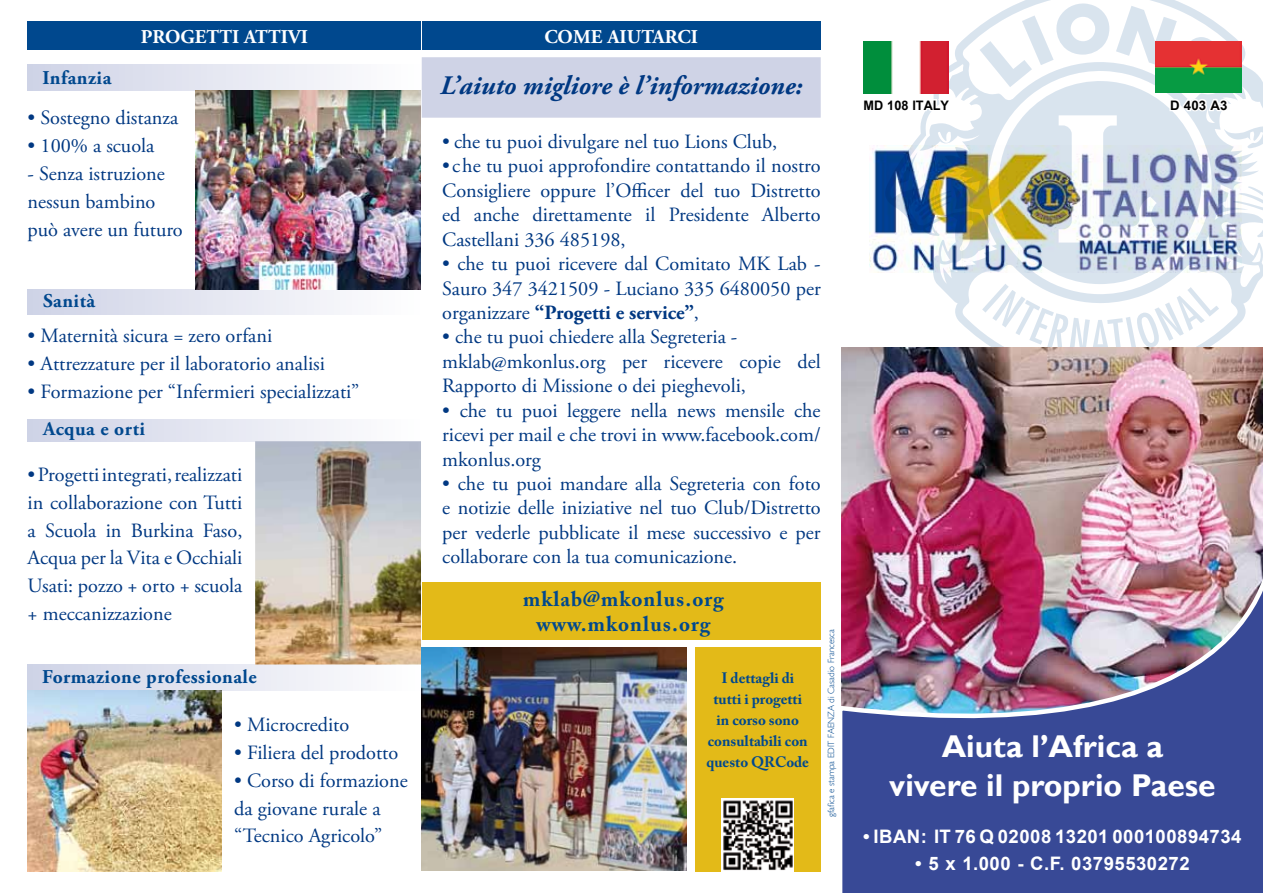
<style>
.page{position:relative;width:1263px;height:893px;background:#fff}
.page>*{position:absolute;margin:0;border:0;box-sizing:border-box;transform-origin:0 0}
.t1{font:700 31.5px/39px "Gill Sans";color:#fff;text-align:center}
.t2{font:italic 700 26.7px "Adobe Garamond Pro";color:#003882}
.t3{font:700 21px/25.2px "Adobe Caslon Pro";letter-spacing:.05em;color:#00488e;text-align:center}
.t4{font:20.25px/24.5px "Adobe Garamond Pro";color:#003882;text-align:justify}
.t5{font:700 19.5px "Adobe Garamond Pro";letter-spacing:.025em;color:#00488e}
.t6{font:700 19.5px "Adobe Garamond Pro";letter-spacing:.005em;color:#fff}
.t7{font:700 18.6px "Arial";letter-spacing:.025em;color:#fff}
.t8{font:700 15px/21px "Adobe Caslon Pro";color:#00488e;text-align:center}
.t9{font:700 13.05px "Arial";color:#000}
.t10{font:300 9px "Gill Sans";color:#00488e}
.s1{font-weight:700}
</style>
<div class="page">
<svg style="left:885px;top:0;width:296px;height:338px"></svg>
<img style="left:842px;top:347px;width:421px;height:175px">
<img style="left:841px;top:522px;width:422px;height:371px">
<svg style="left:863px;top:78px;width:91px;height:40px"></svg>
<svg style="left:979px;top:3px;width:284px;height:344px"></svg>
<div style="left:28px;top:21px;width:393px;height:29px;background:#00488e"></div>
<div style="left:422px;top:21px;width:399px;height:29px;background:#00488e"></div>
<div style="left:695px;top:647px;width:126px;height:225px;background:#e3ba18"></div>
<img style="left:722px;top:821px;width:72px;height:51px">
<div style="left:28px;top:419px;width:393px;height:22px;background:linear-gradient(to right,#ced3e6,#fffeff)"></div>
<div style="left:28px;top:65px;width:393px;height:26px;background:linear-gradient(to right,#ced3e6,#fffeff)"></div>
<div style="left:28px;top:290px;width:393px;height:25px;background:linear-gradient(to right,#ced3e6,#fffeff)"></div>
<div style="left:28px;top:664px;width:394px;height:26px;background:linear-gradient(to right,#ced3e6,#fffeff)"></div>
<div style="left:422px;top:58px;width:398px;height:59px;background:#cfd3e6"></div>
<div style="left:422px;top:57px;width:399px;height:61px;border:2px solid #cfd3e6"></div>
<img style="left:422px;top:647px;width:264px;height:224px">
<img style="left:196px;top:91px;width:225px;height:199px">
<img style="left:28px;top:690px;width:193px;height:182px">
<img style="left:255px;top:441px;width:166px;height:223px">
<img style="left:870px;top:146px;width:371px;height:127px">
<img style="left:864px;top:41px;width:84px;height:52px">
<img style="left:1155px;top:41px;width:86px;height:51px">
<div style="left:422px;top:582px;width:399px;height:57px;background:#e3ba18"></div>
<img style="left:520px;top:639px;width:292px;height:182px">
<p class="t5" style="left:42px;top:66px;width:70px">Infanzia</p>
<p class="t6" style="left:141px;top:25px;width:169px">PROGETTI ATTIVI</p>
<p class="t6" style="left:544px;top:25px;width:155px">COME AIUTARCI</p>
<h2 class="t2" style="left:440px;top:70px;width:364px">L’aiuto migliore è l’informazione:</h2>
<p class="t4" style="left:28px;top:106px;width:152px">• Sostegno distanza</p>
<p class="t4" style="left:28px;top:134px;width:128px">• 100% a scuola</p>
<p class="t4" style="left:28px;top:160px;width:157px;line-height:27.8px;text-align:left">- Senza istruzione nessun bambino può avere un futuro</p>
<p class="t5" style="left:43px;top:289px;width:53px">Sanità</p>
<p class="t4" style="left:28px;top:324px;width:246px">• Maternità sicura = zero orfani</p>
<p class="t4" style="left:28px;top:352px;width:299px">• Attrezzature per il laboratorio analisi</p>
<p class="t4" style="left:28px;top:380px;width:333px">• Formazione per “Infermieri specializzati”</p>
<p class="t5" style="left:43px;top:417px;width:103px">Acqua e orti</p>
<p class="t4" style="left:28px;top:462px;width:216px;line-height:27.8px">• Progetti integrati, realizzati in collaborazione con Tutti a Scuola in Burkina Faso, Acqua per la Vita e Occhiali Usati: pozzo + orto + scuola + meccanizzazione</p>
<p class="t5" style="left:42px;top:666px;width:216px">Formazione professionale</p>
<p class="t4" style="left:234px;top:713px;width:117px">• Microcredito</p>
<p class="t4" style="left:234px;top:741px;width:166px">• Filiera del prodotto</p>
<p class="t4" style="left:234px;top:767px;width:175px;line-height:27.8px;text-align:left">• Corso di formazione da giovane rurale a “Tecnico Agricolo”</p>
<p class="t4" style="left:442px;top:130px;width:336px">• che tu puoi divulgare nel tuo Lions Club,</p>
<p class="t4" style="left:442px;top:154px;width:380px">•che tu puoi approfondire contattando il nostro Consigliere oppure l’Officer del tuo Distretto ed anche direttamente il Presidente Alberto Castellani 336 485198,</p>
<p class="t4" style="left:442px;top:252px;width:380px">• che tu puoi ricevere dal Comitato MK Lab - Sauro 347 3421509 - Luciano 335 6480050 per organizzare <span class="s1">“Progetti e service”</span>,</p>
<p class="t4" style="left:442px;top:325px;width:380px;text-align:left">• che tu puoi chiedere alla Segreteria - mklab@mkonlus.org per ricevere copie del<br>Rapporto di Missione o dei pieghevoli,</p>
<p class="t4" style="left:442px;top:399px;width:380px">• che tu puoi leggere nella news mensile che ricevi per mail e che trovi in www.facebook.com/ mkonlus.org</p>
<p class="t4" style="left:442px;top:472px;width:380px">• che tu puoi mandare alla Segreteria con foto e notizie delle iniziative nel tuo Club/Distretto per vederle pubblicate il mese successivo e per collaborare con la tua comunicazione.</p>
<p class="t3" style="left:523px;top:586px;width:202px">mklab@mkonlus.org www.mkonlus.org</p>
<p class="t8" style="left:706px;top:667px;width:104px">I dettagli di tutti i progetti in corso sono consultabili con questo QRCode</p>
<p class="t10" style="left:826px;top:817px;width:190px;rotate:-90deg">gfafica e stampa EDIT FAENZA di Casadio Francesca</p>
<p class="t9" style="left:864px;top:96px;width:87px">MD 108 ITALY</p>
<p class="t9" style="left:1170px;top:96px;width:59px">D 403 A3</p>
<h1 class="t1" style="left:889px;top:727px;width:328px">Aiuta l’Africa a<br>vivere il proprio Paese</h1>
<p class="t7" style="left:863px;top:824px;width:380px">• IBAN: IT 76 Q 02008 13201 000100894734</p>
<p class="t7" style="left:915px;top:851px;width:276px">• 5 x 1.000 - C.F. 03795530272</p>
</div>
